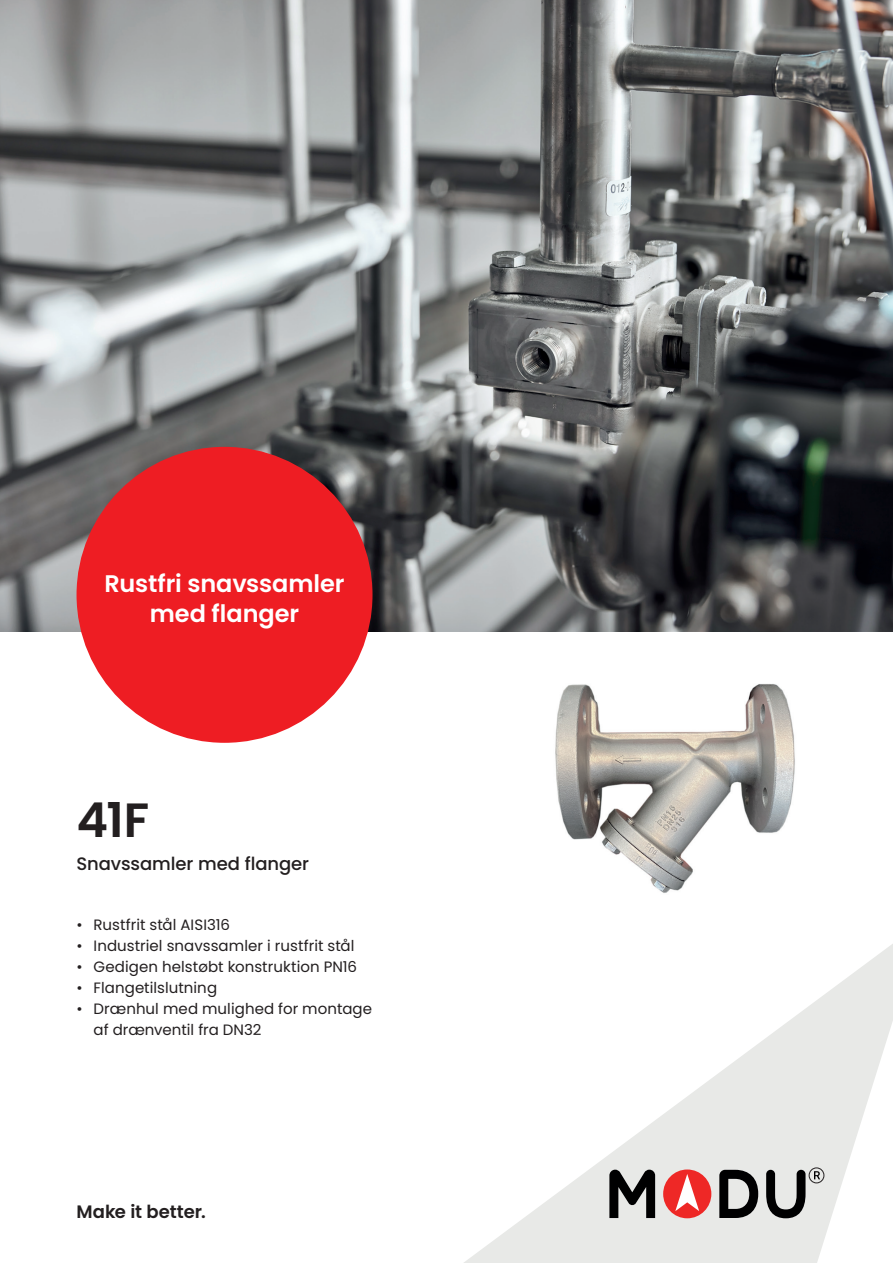
<style>
.page{position:relative;width:893px;height:1263px;background:#fff}
.page>*{position:absolute;margin:0;border:0;box-sizing:border-box;transform-origin:0 0}
.t1{font:600 48px "Poppins";color:#231f20}
.t2{font:600 24px/30px "Poppins";letter-spacing:-.005em;color:#fff;text-align:center}
.t3{font:500 18px "Poppins";letter-spacing:-.005em;color:#231f20}
.t4{font:600 18px "Poppins";letter-spacing:-.005em;color:#231f20}
.t5{font:15px/21px "Poppins";letter-spacing:.005em;color:#231f20}
</style>
<div class="page">
<svg style="left:464px;top:944px;width:429px;height:319px"></svg>
<div style="left:663px;top:1169px;width:48px;height:49px;background:#ee2826;border-radius:50%"></div>
<svg style="left:675px;top:1174px;width:24px;height:37px"></svg>
<svg style="left:609px;top:1169px;width:46px;height:49px;background:#626262"></svg>
<svg style="left:719px;top:1170px;width:39px;height:48px;background:#5e5f5e"></svg>
<svg style="left:766px;top:1170px;width:39px;height:48px;background:#777877"></svg>
<div style="left:809px;top:1167px;width:15px;height:16px;border:1px solid #231f20;border-radius:50%"></div>
<svg style="left:814px;top:1171px;width:6px;height:8px"></svg>
<img style="left:0;top:0;width:893px;height:631px">
<div style="left:77px;top:447px;width:295px;height:296px;background:#ee1d23;border-radius:50%"></div>
<img style="left:555px;top:684px;width:240px;height:209px">
<h2 class="t2" style="left:105px;top:569px;width:242px">Rustfri snavssamler med flanger</h2>
<h1 class="t1" style="left:77px;top:792px;width:74px">41F</h1>
<p class="t3" style="left:77px;top:853px;width:234px">Snavssamler med flanger</p>
<p class="t5" style="left:77px;top:914px;width:155px">• Rustfrit stål AISI316</p>
<p class="t5" style="left:77px;top:935px;width:279px">• Industriel snavssamler i rustfrit stål</p>
<p class="t5" style="left:77px;top:956px;width:282px">• Gedigen helstøbt konstruktion PN16</p>
<p class="t5" style="left:77px;top:977px;width:142px">• Flangetilslutning</p>
<p class="t5" style="left:94px;top:998px;width:280px;text-indent:-17px">• Drænhul med mulighed for montage af drænventil fra DN32</p>
<p class="t4" style="left:77px;top:1201px;width:131px">Make it better.</p>
</div>
